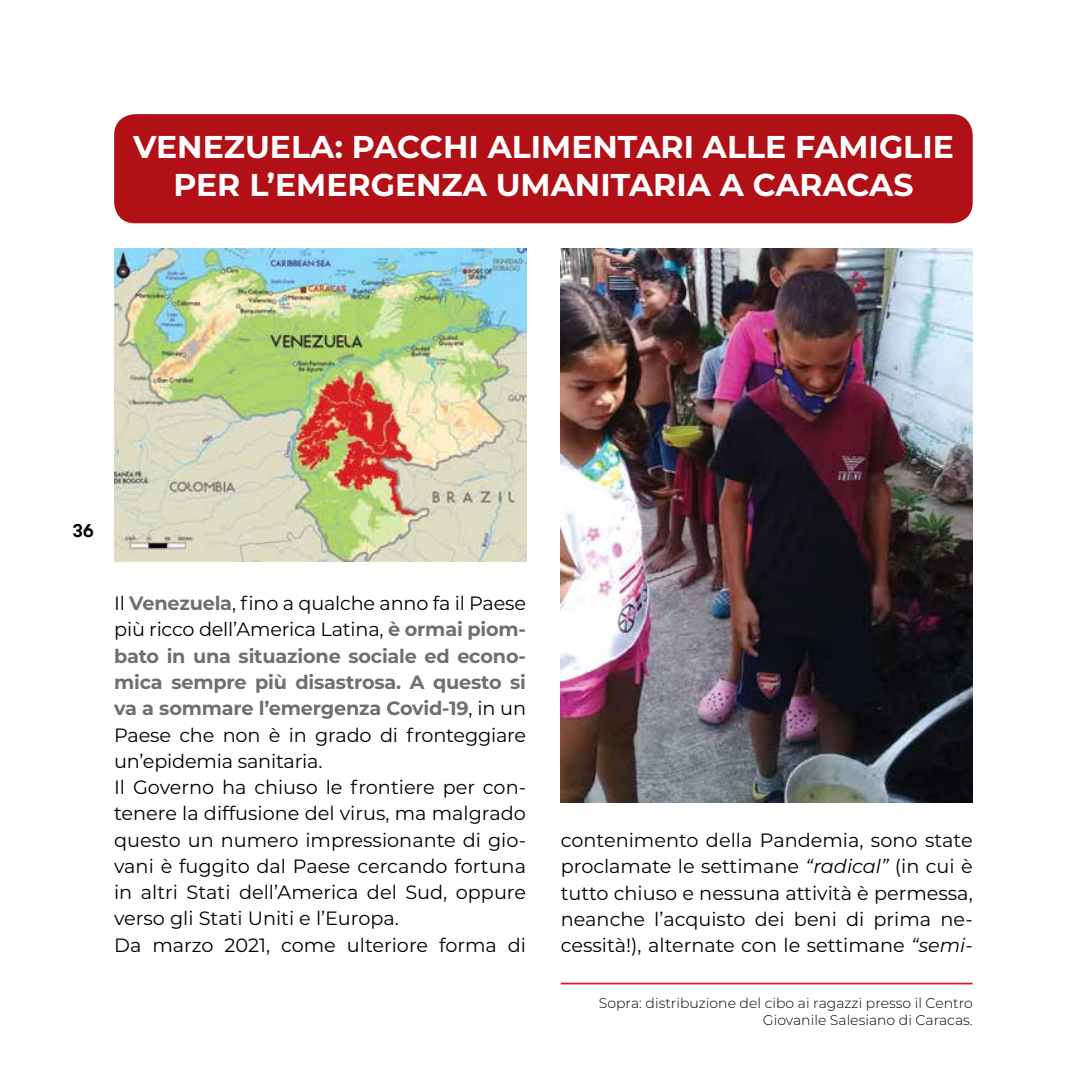
<style>
.page{position:relative;width:1072px;height:1072px;background:#fff}
.page>*{position:absolute;margin:0;border:0;box-sizing:border-box;transform-origin:0 0}
.t1{font:700 31.5px/37.8px "Montserrat";color:#fff;text-align:center}
.t2{font:19.25px/26.2px "Montserrat";color:#000}
.t3{font:17.5px "Geometos";color:#000}
.t4{font:300 14px/16.8px "Montserrat";color:#000;text-align:right}
.s1{font-weight:700;color:#6e6f73}
.s2{font-style:italic}
</style>
<div class="page">
<div style="left:114px;top:114px;width:858px;height:109px;background:#b11116;border-radius:21px"></div>
<img style="left:114px;top:248px;width:412px;height:314px">
<img style="left:561px;top:248px;width:411px;height:554px">
<hr style="left:560px;top:982px;width:412px;height:2px;background:#d71920">
<h1 class="t1" style="left:133px;top:126px;width:822px">VENEZUELA: PACCHI ALIMENTARI ALLE FAMIGLIE<br>PER L’EMERGENZA UMANITARIA A CARACAS</h1>
<p class="t3" style="left:72px;top:521px;width:23px">36</p>
<p class="t2" style="left:114px;top:589px;width:413px">Il <span class="s1">Venezuela</span>, fino a qualche anno fa il Paese più ricco dell’America Latina, <span class="s1">è ormai piom&shy;bato in una situazione sociale ed econo&shy;mica sempre più disastrosa. A questo si va a sommare l’emergenza Covid-19</span>, in un Paese che non è in grado di fronteggiare un’epidemia sanitaria.<br>Il Governo ha chiuso le frontiere per con&shy;tenere la diffusione del virus, ma malgrado questo un numero impressionante di gio&shy;vani è fuggito dal Paese cercando fortuna in altri Stati dell’America del Sud, oppure verso gli Stati Uniti e l’Europa.<br>Da marzo 2021, come ulteriore forma di</p>
<p class="t2" style="left:561px;top:826px;width:413px;text-align:justify">contenimento della Pandemia, sono state proclamate le settimane <span class="s2">“radical”</span> (in cui è tutto chiuso e nessuna attività è permessa, neanche l’acquisto dei beni di prima ne&shy;cessità!), alternate con le settimane <span class="s2">“semi-</span></p>
<p class="t4" style="left:599px;top:994px;width:375px">Sopra: distribuzione del cibo ai ragazzi presso il Centro<br>Giovanile Salesiano di Caracas.</p>
</div>
